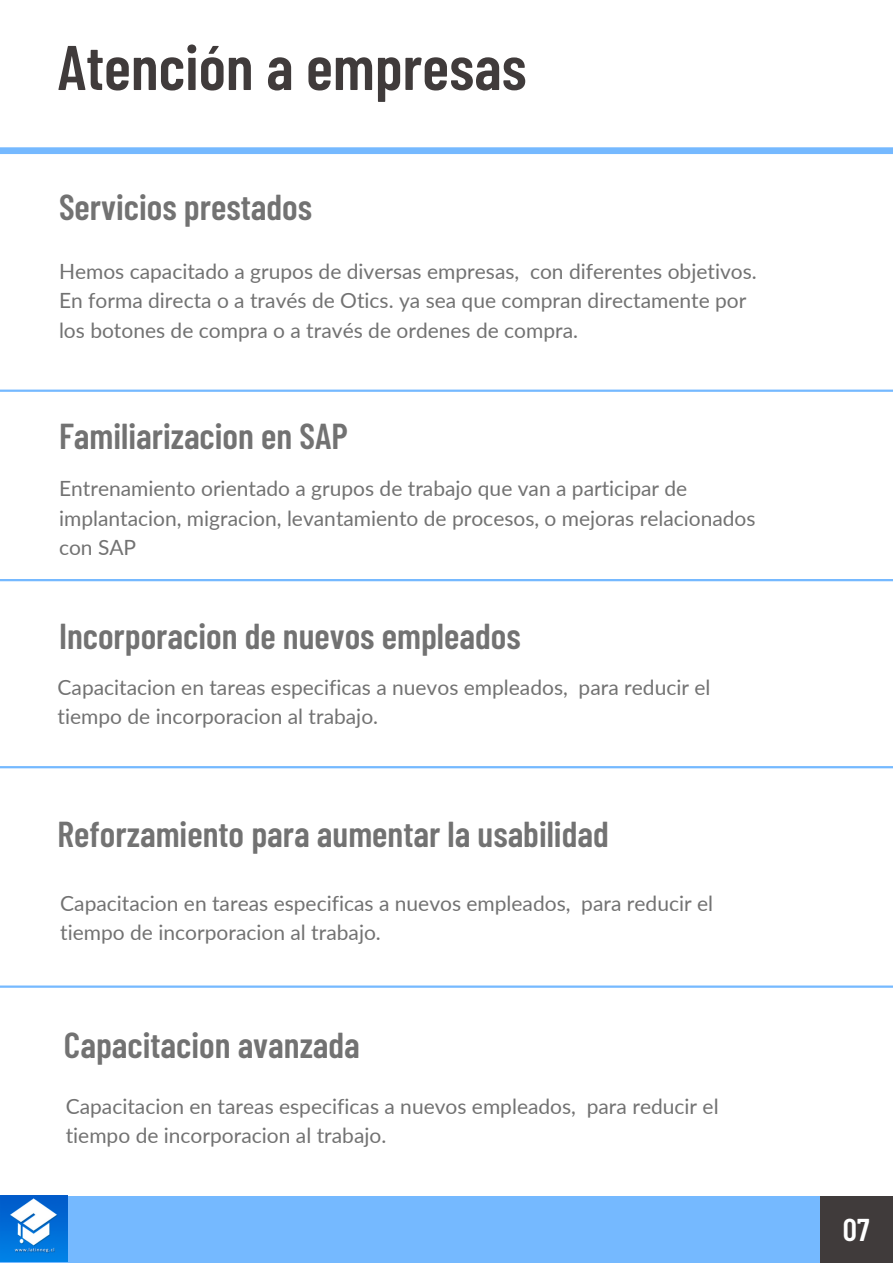
<style>
.page{position:relative;width:893px;height:1264px;background:#fff}
.page>*{position:absolute;margin:0;border:0;box-sizing:border-box;transform-origin:0 0}
.t1{font:600 63px "Barlow Condensed";color:#403b3b}
.t2{font:600 36px "Barlow Condensed";color:#727272}
.t3{font:600 31.5px "Barlow Condensed";color:#fff}
.t4{font:21px/29.2px "Lato";color:#727272}
</style>
<div class="page">
<div style="left:819px;top:1195px;width:73px;height:67px;background:#403b3b"></div>
<div style="left:0;top:1195px;width:819px;height:67px;background:#75b9ff"></div>
<img style="left:0;top:1195px;width:67px;height:66px">
<div style="left:0;top:147px;width:892px;height:7px;background:#75b9ff"></div>
<hr style="left:0;top:389px;width:892px;height:3px;background:#75b9ff">
<hr style="left:0;top:579px;width:892px;height:2px;background:#75b9ff">
<hr style="left:0;top:766px;width:892px;height:2px;background:#75b9ff">
<hr style="left:0;top:985px;width:892px;height:2px;background:#75b9ff">
<h1 class="t1" style="left:58px;top:27px;width:470px">Atención a empresas</h1>
<h2 class="t2" style="left:59px;top:184px;width:254px">Servicios prestados</h2>
<p class="t4" style="left:59px;top:256px;width:699px">Hemos capacitado a grupos de diversas empresas, con diferentes objetivos.<br>En forma directa o a través de Otics. ya sea que compran directamente por los botones de compra o a través de ordenes de compra.</p>
<h2 class="t2" style="left:59px;top:413px;width:290px">Familiarizacion en SAP</h2>
<p class="t4" style="left:59px;top:473px;width:698px">Entrenamiento orientado a grupos de trabajo que van a participar de implantacion, migracion, levantamiento de procesos, o mejoras relacionados con SAP</p>
<h2 class="t2" style="left:59px;top:612px;width:463px">Incorporacion de nuevos empleados</h2>
<p class="t4" style="left:58px;top:671px;width:654px">Capacitacion en tareas especificas a nuevos empleados, para reducir el tiempo de incorporacion al trabajo.</p>
<h2 class="t2" style="left:58px;top:810px;width:552px">Reforzamiento para aumentar la usabilidad</h2>
<p class="t4" style="left:60px;top:888px;width:654px">Capacitacion en tareas especificas a nuevos empleados, para reducir el tiempo de incorporacion al trabajo.</p>
<h2 class="t2" style="left:64px;top:1022px;width:297px">Capacitacion avanzada</h2>
<p class="t4" style="left:66px;top:1090px;width:654px">Capacitacion en tareas especificas a nuevos empleados, para reducir el tiempo de incorporacion al trabajo.</p>
<h3 class="t3" style="left:842px;top:1209px;width:28px">07</h3>
</div>
